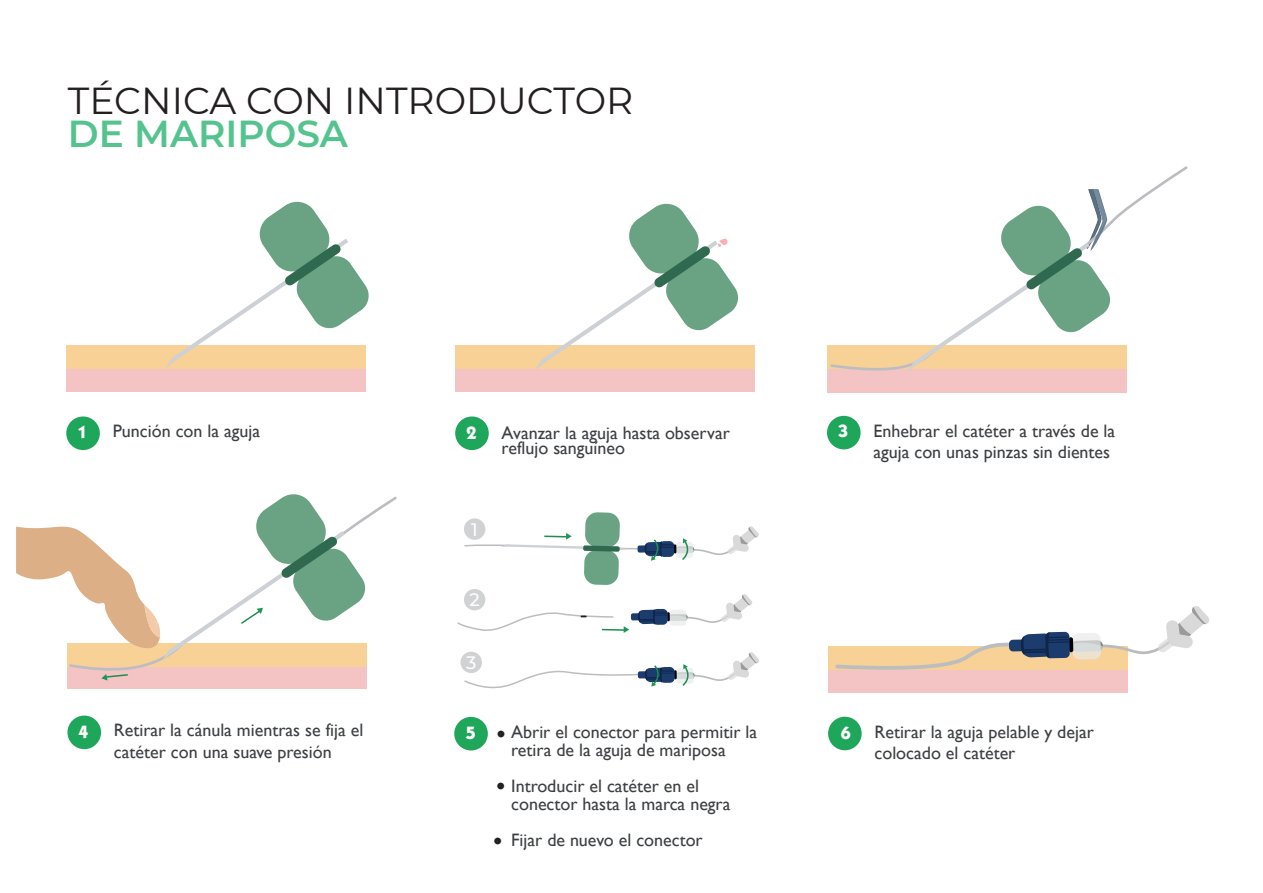
<style>
.page{position:relative;width:1263px;height:893px;background:#fff}
.page>*{position:absolute;margin:0;border:0;box-sizing:border-box;transform-origin:0 0}
.t1{font:37.5px "Montserrat";color:#231f20}
.t2{font:600 37.5px "Montserrat";color:rgb(43 181 114/.8)}
.t3{font:18px/21.6px "Gill Alt One";color:#3d4043}
.t4{font:18px/18px "Gill Sans";color:#3d4043}
.t5{font:700 18px "ITC Kabel Std";color:#fffefd}
.t6{font:500 18px "Montserrat";color:#fffefd}
</style>
<div class="page">
<div style="left:68px;top:665px;width:299px;height:24px;background:#f4c4c4"></div>
<div style="left:827px;top:369px;width:300px;height:24px;background:#f4c4c4"></div>
<div style="left:455px;top:368px;width:300px;height:24px;background:#f4c4c4"></div>
<div style="left:455px;top:345px;width:300px;height:23px;background:#f7d196"></div>
<div style="left:66px;top:368px;width:299px;height:24px;background:#f4c4c4"></div>
<div style="left:66px;top:345px;width:299px;height:23px;background:#f7d196"></div>
<div style="left:66px;top:416px;width:34px;height:34px;background:#1ea65a;border-radius:50%"></div>
<div style="left:455px;top:416px;width:34px;height:34px;background:#1ea65a;border-radius:50%"></div>
<div style="left:828px;top:669px;width:299px;height:24px;background:#f4c4c4"></div>
<div style="left:827px;top:416px;width:33px;height:33px;background:#1ea65a;border-radius:50%"></div>
<div style="left:828px;top:717px;width:34px;height:33px;background:#1ea65a;border-radius:50%"></div>
<div style="left:67px;top:716px;width:34px;height:33px;background:#1ea65a;border-radius:50%"></div>
<div style="left:454px;top:717px;width:34px;height:33px;background:#1ea65a;border-radius:50%"></div>
<svg style="left:166px;top:201px;width:203px;height:167px"></svg>
<svg style="left:535px;top:203px;width:205px;height:167px"></svg>
<svg style="left:829px;top:166px;width:359px;height:205px"></svg>
<svg style="left:907px;top:189px;width:205px;height:183px"></svg>
<svg style="left:464px;top:512px;width:295px;height:73px"></svg>
<div style="left:669px;top:610px;width:17px;height:16px;background:#f3f4f3;border-radius:3px"></div>
<div style="left:631px;top:613px;width:9px;height:7px;background:#1b3c6d;border-radius:2px"></div>
<svg style="left:638px;top:594px;width:114px;height:31px"></svg>
<svg style="left:464px;top:652px;width:295px;height:37px"></svg>
<svg style="left:457px;top:610px;width:172px;height:23px"></svg>
<svg style="left:833px;top:606px;width:376px;height:65px"></svg>
<div style="left:464px;top:518px;width:21px;height:22px;background:#d1d2d4;border-radius:50%"></div>
<div style="left:464px;top:589px;width:21px;height:21px;background:#d1d2d4;border-radius:50%"></div>
<div style="left:460px;top:652px;width:22px;height:21px;background:#d1d2d4;border-radius:50%"></div>
<svg style="left:16px;top:494px;width:381px;height:186px"></svg>
<h1 class="t1" style="left:68px;top:75px;width:567px">TÉCNICA CON INTRODUCTOR</h1>
<h1 class="t2" style="left:68px;top:107px;width:282px">DE MARIPOSA</h1>
<p class="t5" style="left:77px;top:421px;width:12px">1</p>
<p class="t3" style="left:113px;top:420px;width:149px">Punción con la aguja</p>
<p class="t5" style="left:466px;top:422px;width:12px">2</p>
<p class="t3" style="left:502px;top:425px;width:230px;line-height:15px">Avanzar la aguja hasta observar reflujo sanguíneo</p>
<p class="t5" style="left:838px;top:420px;width:12px">3</p>
<p class="t3" style="left:873px;top:420px;width:243px">Enhebrar el catéter a través de la aguja con unas pinzas sin dientes</p>
<p class="t6" style="left:471px;top:517px;width:8px">1</p>
<p class="t6" style="left:470px;top:587px;width:12px">2</p>
<p class="t6" style="left:466px;top:650px;width:12px">3</p>
<p class="t3" style="left:114px;top:719px;width:251px">Retirar la cánula mientras se fija el catéter con una suave presión</p>
<p class="t4" style="left:511px;top:723px;width:247px">Abrir el conector para permitir la retira de la aguja de mariposa</p>
<p class="t4" style="left:511px;top:777px;width:221px">Introducir el catéter en el conector hasta la marca negra</p>
<p class="t4" style="left:511px;top:831px;width:193px">Fijar de nuevo el conector</p>
<p class="t5" style="left:78px;top:721px;width:12px">4</p>
<p class="t5" style="left:466px;top:722px;width:12px">5</p>
<p class="t5" style="left:841px;top:722px;width:12px">6</p>
<p class="t3" style="left:874px;top:721px;width:221px">Retirar la aguja pelable y dejar colocado el catéter</p>
</div>
